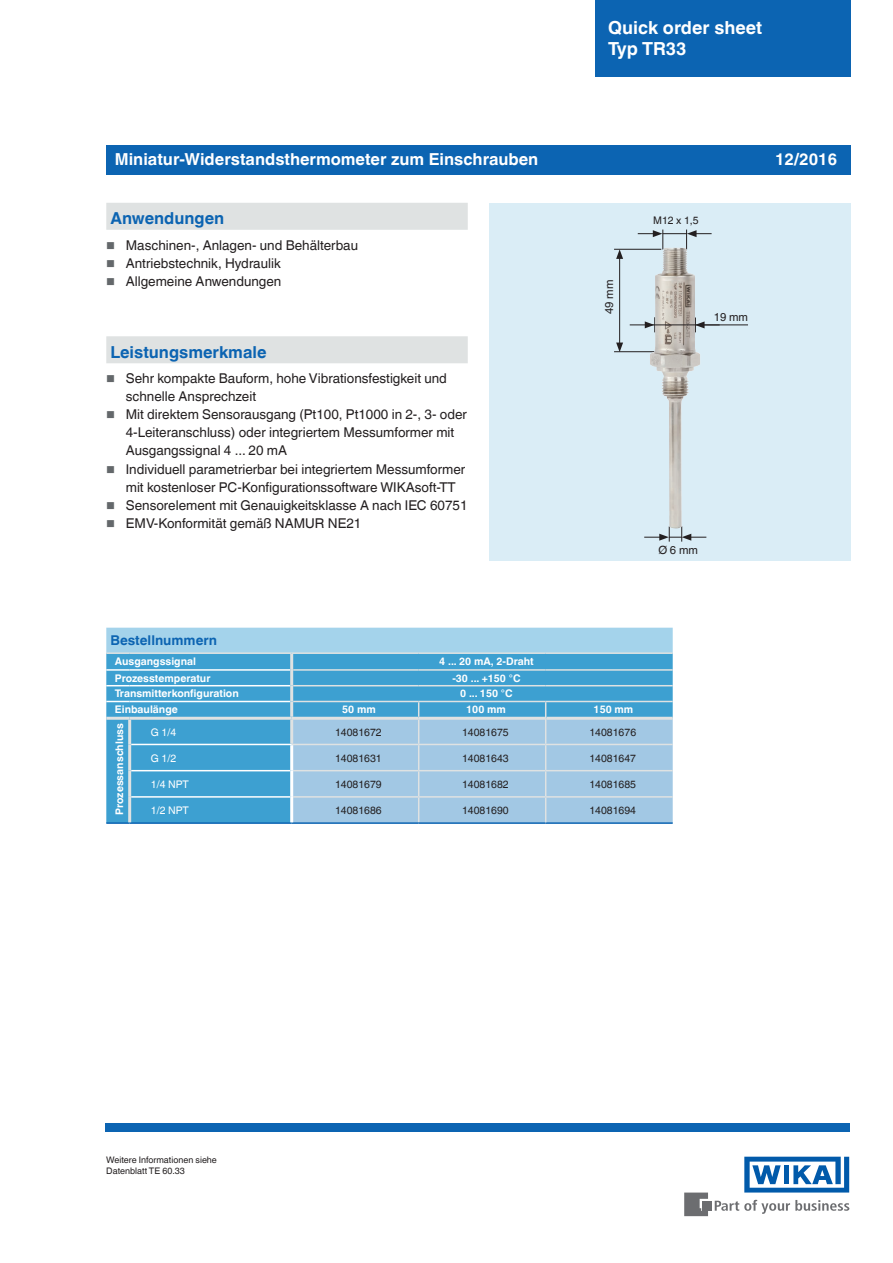
<style>
.page{position:relative;width:893px;height:1263px;background:#fff}
.page>*{position:absolute;margin:0;border:0;box-sizing:border-box;transform-origin:0 0}
.t1{font:700 18px/21px "Helvetica World";color:#fff}
.t2{font:700 16.5px "Helvetica World";color:#fff}
.t3{font:700 16.5px "Helvetica World";color:#0c64b2}
.t4{font:13.5px/18px "Helvetica World";color:#231f20}
.t5{font:700 13.5px "Helvetica World";color:#0c64b2}
.t6{font:11.4px "Helvetica World";color:#231f20}
.t7{font:700 10.5px "Helvetica World";color:#fff}
.t8{font:10.5px "Helvetica World";color:#231f20}
.t9{font:10.5px "Helvetica World";color:#fff}
.t10{font:9px/10.5px "Helvetica World";color:#231f20}
</style>
<div class="page">
<div style="left:489px;top:203px;width:361px;height:358px;background:#daedf6"></div>
<svg style="left:715px;top:1200px;width:134px;height:14px"></svg>
<div style="left:702px;top:1201px;width:9px;height:9px;background:#6c6d70"></div>
<svg style="left:684px;top:1192px;width:24px;height:24px"></svg>
<svg style="left:744px;top:1157px;width:105px;height:35px"></svg>
<div style="left:595px;top:0;width:255px;height:77px;background:#0c64b2"></div>
<div style="left:105px;top:1123px;width:744px;height:8px;background:#0c64b2"></div>
<div style="left:106px;top:145px;width:744px;height:29px;background:#0c64b2"></div>
<div style="left:106px;top:203px;width:362px;height:27px;background:#dfe2e2"></div>
<div style="left:106px;top:336px;width:362px;height:27px;background:#dfe2e2"></div>
<div style="left:106px;top:628px;width:567px;height:24px;background:#a4d3eb"></div>
<div style="left:106px;top:654px;width:567px;height:168px;background:#3da0d1"></div>
<hr style="left:131px;top:744px;width:161px;height:1px;background:#fff">
<hr style="left:131px;top:770px;width:159px;height:1px;background:#fff">
<hr style="left:131px;top:796px;width:159px;height:2px;background:#fff">
<hr style="left:106px;top:822px;width:24px;height:2px;background:#0c64b2">
<hr style="left:130px;top:822px;width:162px;height:2px;background:#0c64b2">
<hr style="left:292px;top:822px;width:127px;height:2px;background:#0c64b2">
<hr style="left:419px;top:822px;width:127px;height:2px;background:#0c64b2">
<hr style="left:546px;top:822px;width:127px;height:2px;background:#0c64b2">
<hr style="left:106px;top:652px;width:24px;height:2px;background:#dfe2e2">
<hr style="left:130px;top:652px;width:162px;height:2px;background:#dfe2e2">
<hr style="left:292px;top:652px;width:127px;height:2px;background:#dfe2e2">
<hr style="left:419px;top:652px;width:127px;height:2px;background:#dfe2e2">
<hr style="left:546px;top:652px;width:127px;height:2px;background:#dfe2e2">
<hr style="left:293px;top:669px;width:126px;height:2px;background:#dfe2e2">
<hr style="left:419px;top:669px;width:127px;height:2px;background:#dfe2e2">
<hr style="left:546px;top:669px;width:127px;height:2px;background:#dfe2e2">
<hr style="left:293px;top:685px;width:126px;height:1px;background:#dfe2e2">
<hr style="left:419px;top:685px;width:127px;height:1px;background:#dfe2e2">
<hr style="left:546px;top:685px;width:127px;height:1px;background:#dfe2e2">
<hr style="left:293px;top:701px;width:126px;height:1px;background:#dfe2e2">
<hr style="left:419px;top:701px;width:127px;height:1px;background:#dfe2e2">
<hr style="left:546px;top:701px;width:127px;height:1px;background:#dfe2e2">
<hr style="left:106px;top:669px;width:24px;height:2px;background:#fff">
<hr style="left:130px;top:669px;width:160px;height:2px;background:#fff">
<svg style="left:106px;top:685px;width:24px;height:1px"></svg>
<hr style="left:130px;top:685px;width:160px;height:1px;background:#fff">
<svg style="left:106px;top:701px;width:24px;height:1px"></svg>
<hr style="left:130px;top:701px;width:160px;height:1px;background:#fff">
<hr style="left:290px;top:654px;width:3px;height:16px;background:#dfe2e2">
<hr style="left:290px;top:670px;width:3px;height:16px;background:#dfe2e2">
<hr style="left:290px;top:686px;width:3px;height:15px;background:#dfe2e2">
<hr style="left:290px;top:701px;width:3px;height:16px;background:#dfe2e2">
<hr style="left:290px;top:720px;width:3px;height:24px;background:#dfe2e2">
<hr style="left:290px;top:745px;width:3px;height:26px;background:#fff">
<hr style="left:290px;top:771px;width:3px;height:26px;background:#fff">
<hr style="left:290px;top:797px;width:3px;height:25px;background:#fff">
<hr style="left:106px;top:717px;width:24px;height:3px;background:#dfe2e2">
<hr style="left:130px;top:717px;width:162px;height:3px;background:#dfe2e2">
<hr style="left:128px;top:720px;width:3px;height:24px;background:#dfe2e2">
<hr style="left:128px;top:744px;width:3px;height:27px;background:#dfe2e2">
<hr style="left:128px;top:771px;width:3px;height:26px;background:#dfe2e2">
<hr style="left:128px;top:797px;width:3px;height:25px;background:#dfe2e2">
<svg style="left:292px;top:702px;width:381px;height:121px;background:#99c4e1"></svg>
<hr style="left:614px;top:249px;width:47px;height:1px;background:#231f20">
<hr style="left:614px;top:351px;width:40px;height:1px;background:#231f20">
<hr style="left:619px;top:256px;width:1px;height:89px;background:#231f20">
<svg style="left:616px;top:249px;width:7px;height:10px"></svg>
<svg style="left:616px;top:343px;width:7px;height:9px"></svg>
<svg style="left:630px;top:321px;width:20px;height:8px"></svg>
<svg style="left:700px;top:321px;width:20px;height:8px"></svg>
<svg style="left:638px;top:230px;width:74px;height:19px"></svg>
<svg style="left:644px;top:528px;width:62px;height:14px"></svg>
<img style="left:650px;top:248px;width:50px;height:280px">
<hr style="left:650px;top:324px;width:98px;height:1px;background:#231f20">
<h1 class="t1" style="left:608px;top:18px;width:155px">Quick order sheet<br>Typ TR33</h1>
<p class="t2" style="left:115px;top:150px;width:425px">Miniatur-Widerstandsthermometer zum Einschrauben</p>
<p class="t2" style="left:775px;top:150px;width:64px">12/2016</p>
<p class="t3" style="left:111px;top:209px;width:115px">Anwendungen</p>
<p class="t4" style="left:126px;top:236px;width:234px">Maschinen-, Anlagen- und Behälterbau<br>Antriebstechnik, Hydraulik<br>Allgemeine Anwendungen</p>
<p class="t3" style="left:111px;top:343px;width:157px">Leistungsmerkmale</p>
<p class="t4" style="left:126px;top:370px;width:343px">Sehr kompakte Bauform, hohe Vibrationsfestigkeit und schnelle Ansprechzeit<br>Mit direktem Sensorausgang (Pt100, Pt1000 in 2-, 3- oder 4-Leiteranschluss) oder integriertem Messumformer mit Ausgangssignal 4 ... 20 mA<br>Individuell parametrierbar bei integriertem Messumformer mit kostenloser PC-Konfigurationssoftware WIKAsoft-TT Sensorelement mit Genauigkeitsklasse A nach IEC 60751<br>EMV-Konformität gemäß NAMUR NE21</p>
<p class="t6" style="left:602px;top:314px;width:36px;rotate:-90deg">49 mm</p>
<p class="t8" style="left:653px;top:214px;width:47px">M12 x 1,5</p>
<p class="t6" style="left:714px;top:311px;width:36px">19 mm</p>
<p class="t6" style="left:658px;top:543px;width:41px">Ø 6 mm</p>
<p class="t5" style="left:111px;top:632px;width:108px">Bestellnummern</p>
<p class="t7" style="left:115px;top:655px;width:83px">Ausgangssignal</p>
<p class="t7" style="left:439px;top:655px;width:96px">4 ... 20 mA, 2-Draht</p>
<p class="t7" style="left:115px;top:672px;width:97px">Prozesstemperatur</p>
<p class="t7" style="left:452px;top:672px;width:70px">-30 ... +150 °C</p>
<p class="t7" style="left:115px;top:688px;width:126px">Transmitterkonfiguration</p>
<p class="t7" style="left:460px;top:688px;width:54px">0 ... 150 °C</p>
<p class="t7" style="left:115px;top:703px;width:65px">Einbaulänge</p>
<p class="t7" style="left:342px;top:703px;width:35px">50 mm</p>
<p class="t7" style="left:466px;top:703px;width:41px">100 mm</p>
<p class="t7" style="left:594px;top:703px;width:41px">150 mm</p>
<p class="t7" style="left:113px;top:815px;width:93px;rotate:-90deg">Prozessanschluss</p>
<p class="t9" style="left:151px;top:726px;width:27px">G 1/4</p>
<p class="t8" style="left:335px;top:726px;width:48px">14081672</p>
<p class="t8" style="left:462px;top:726px;width:48px">14081675</p>
<p class="t8" style="left:589px;top:726px;width:48px">14081676</p>
<p class="t9" style="left:151px;top:752px;width:27px">G 1/2</p>
<p class="t8" style="left:335px;top:752px;width:48px">14081631</p>
<p class="t8" style="left:462px;top:752px;width:48px">14081643</p>
<p class="t8" style="left:589px;top:752px;width:48px">14081647</p>
<p class="t9" style="left:151px;top:778px;width:39px">1/4 NPT</p>
<p class="t8" style="left:335px;top:778px;width:48px">14081679</p>
<p class="t8" style="left:462px;top:778px;width:48px">14081682</p>
<p class="t8" style="left:589px;top:778px;width:48px">14081685</p>
<p class="t9" style="left:151px;top:804px;width:39px">1/2 NPT</p>
<p class="t8" style="left:335px;top:804px;width:48px">14081686</p>
<p class="t8" style="left:462px;top:804px;width:48px">14081690</p>
<p class="t8" style="left:589px;top:804px;width:48px">14081694</p>
<p class="t10" style="left:106px;top:1155px;width:112px">Weitere Informationen siehe<br>Datenblatt TE 60.33</p>
</div>
